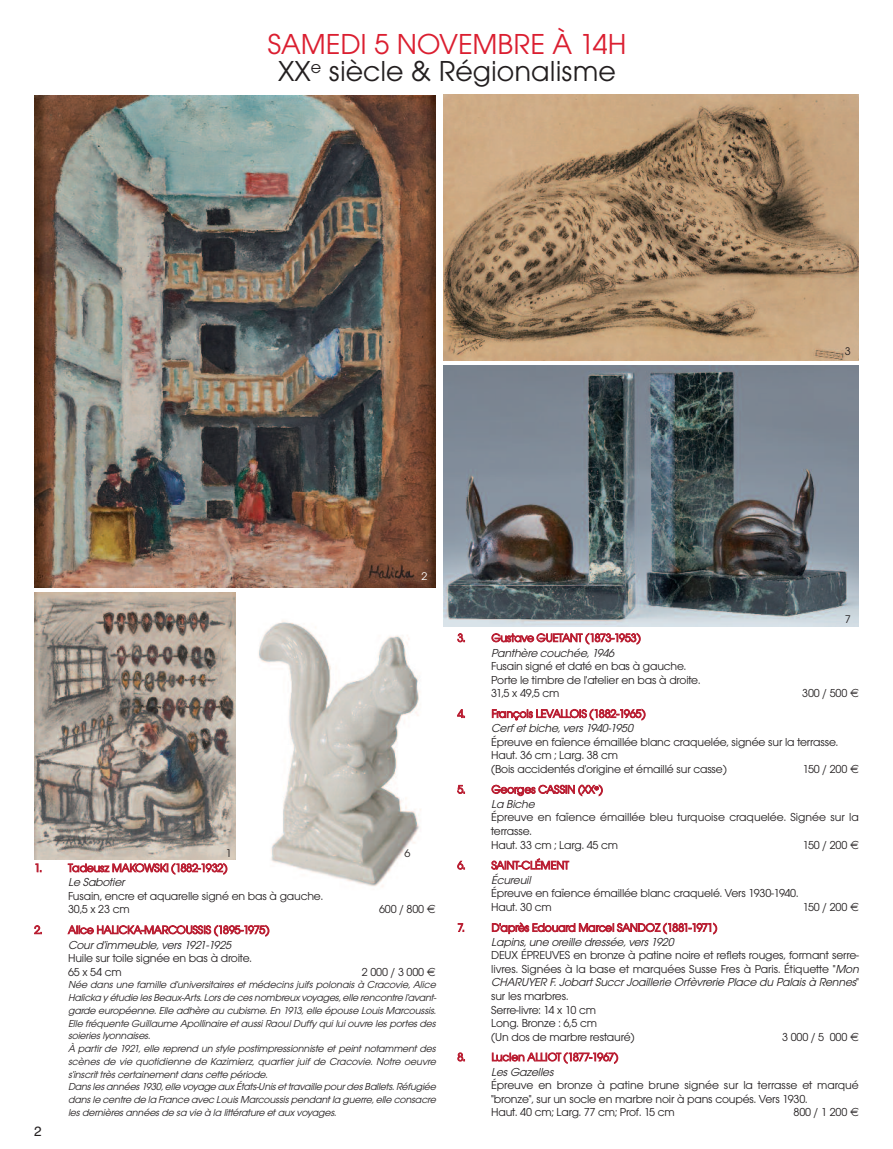
<style>
.page{position:relative;width:893px;height:1149px;background:#fff}
.page>*{position:absolute;margin:0;border:0;box-sizing:border-box;transform-origin:0 0}
.t1{font:30px/27px "Avant Garde Gothic Itc T";color:#231f20;text-align:center}
.t2{font:13.5px "Helvetica";color:#231f20}
.t3{font:12px/13.5px "Avant Garde Gothic Itc T";letter-spacing:-.015em;color:#231f20}
.t4{font:12px/14.5px "Avant Garde Gothic Itc T";letter-spacing:-.025em;color:#ba1f33}
.t5{font:italic 12px "Avant Garde Gothic Itc T";letter-spacing:-.025em;color:#231f20}
.t6{font:11.55px "Avant Garde Gothic Itc T";color:#231f20;scale:1.04 1}
.t7{font:11.55px "Avant Garde Gothic Itc T";color:#fff;scale:1.04 1}
.t8{font:italic 10.5px/12.8px "Avant Garde Gothic Itc T";letter-spacing:-.015em;color:#231f20}
.s1{color:#db1e30}
.s2{font-style:italic;color:#231f20}
.s3{font-style:italic}
</style>
<div class="page">
<img style="left:258px;top:600px;width:192px;height:287px">
<img style="left:34px;top:95px;width:402px;height:492px">
<img style="left:34px;top:592px;width:202px;height:267px">
<img style="left:444px;top:94px;width:415px;height:266px">
<img style="left:444px;top:366px;width:415px;height:260px">
<h1 class="t1" style="left:268px;top:30px;width:360px"><span class="s1">SAMEDI 5 NOVEMBRE À 14H<br></span>XX<sup>e</sup> siècle &amp; Régionalisme</h1>
<p class="t7" style="left:422px;top:569px;width:7px">2</p>
<p class="t4" style="left:457px;top:630px;width:185px">3. Gustave GUETANT (1873-1953)</p>
<p class="t5" style="left:491px;top:645px;width:126px">Panthère couchée, 1946</p>
<p class="t3" style="left:491px;top:659px;width:211px">Fusain signé et daté en bas à gauche.<br>Porte le timbre de l'atelier en bas à droite.<br>31,5 x 49,5 cm</p>
<p class="t6" style="left:845px;top:344px;width:7px">3</p>
<p class="t6" style="left:845px;top:611px;width:7px">7</p>
<p class="t3" style="left:802px;top:686px;width:47px">300 / 500</p>
<p class="t6" style="left:226px;top:845px;width:7px">1</p>
<p class="t6" style="left:405px;top:845px;width:7px">6</p>
<p class="t4" style="left:34px;top:860px;width:195px">1. Tadeusz MAKOWSKI (1882-1932)</p>
<p class="t5" style="left:68px;top:874px;width:60px">Le Sabotier</p>
<p class="t3" style="left:68px;top:888px;width:257px">Fusain, encre et aquarelle signé en bas à gauche.<br>30,5 x 23 cm</p>
<p class="t3" style="left:379px;top:902px;width:47px">600 / 800</p>
<p class="t4" style="left:34px;top:922px;width:237px">2. Alice HALICKA-MARCOUSSIS (1895-1975)</p>
<p class="t5" style="left:68px;top:937px;width:166px">Cour d'immeuble, vers 1921-1925</p>
<p class="t3" style="left:68px;top:950px;width:185px">Huile sur toile signée en bas à droite.<br>65 x54 cm</p>
<p class="t3" style="left:362px;top:964px;width:64px">2 000 / 3 000</p>
<p class="t8" style="left:68px;top:977px;width:371px">Née dans une famille d'universitaires et médecins juifs polonais à Cracovie, Alice Halicka y étudie les Beaux-Arts. Lors de ces nombreux voyages, elle rencontre l'avant&shy;garde européenne. Elle adhère au cubisme. En 1913, elle épouse Louis Marcoussis.<br>Elle fréquente Guillaume Apollinaire et aussi Raoul Duffy qui lui ouvre les portes des soieries lyonnaises.<br>À partir de 1921, elle reprend un style postimpressionniste et peint notamment des scènes de vie quotidienne de Kazimierz, quartier juif de Cracovie. Notre oeuvre s'inscrit très certainement dans cette période.<br>Dans les années 1930, elle voyage aux États-Unis et travaille pour des Ballets. Réfugiée dans le centre de la France avec Louis Marcoussis pendant la guerre, elle consacre les dernières années de sa vie à la littérature et aux voyages.</p>
<p class="t2" style="left:34px;top:1122px;width:9px">2</p>
<p class="t4" style="left:457px;top:706px;width:190px">4. François LEVALLOIS (1882-1965)</p>
<p class="t5" style="left:491px;top:720px;width:145px">Cerf et biche, vers 1940-1950</p>
<p class="t3" style="left:491px;top:734px;width:349px">Épreuve en faïence émaillée blanc craquelée, signée sur la terrasse.<br>Haut. 36 cm ; Larg. 38 cm<br>(Bois accidentés d'origine et émaillé sur casse)</p>
<p class="t3" style="left:803px;top:761px;width:46px">150 / 200</p>
<p class="t4" style="left:491px;top:781px;width:113px;text-indent:-34px">5. Georges CASSIN (XX<sup>e</sup>)<br><span class="s2">La Biche</span></p>
<p class="t3" style="left:491px;top:810px;width:369px">Épreuve en faïence émaillée bleu turquoise craquelée. Signée sur la terrasse.<br>Haut. 33 cm ; Larg. 45 cm</p>
<p class="t3" style="left:803px;top:837px;width:46px">150 / 200</p>
<p class="t4" style="left:457px;top:857px;width:113px">6. SAINT-CLÉMENT</p>
<p class="t5" style="left:491px;top:872px;width:43px">Écureuil</p>
<p class="t3" style="left:491px;top:886px;width:309px">Épreuve en faïence émaillée blanc craquelé. Vers 1930-1940.<br>Haut. 30 cm</p>
<p class="t3" style="left:803px;top:899px;width:46px">150 / 200</p>
<p class="t4" style="left:457px;top:919px;width:261px">7. D'après Edouard Marcel SANDOZ (1881-1971)</p>
<p class="t5" style="left:491px;top:934px;width:186px">Lapins, une oreille dressée, vers 1920</p>
<p class="t3" style="left:491px;top:948px;width:371px">DEUX ÉPREUVES en bronze à patine noire et reflets rouges, formant serre&shy;livres. Signées à la base et marquées Susse Fres à Paris. Étiquette "<span class="s3">Mon CHARUYER F. Jobart Succr Joaillerie Orfèvrerie Place du Palais à Rennes</span>" sur les marbres.<br>Serre-livre: 14 x 10 cm<br>Long. Bronze : 6,5 cm<br>(Un dos de marbre restauré)</p>
<p class="t3" style="left:782px;top:1029px;width:67px">3 000 / 5 000</p>
<p class="t4" style="left:457px;top:1049px;width:162px">8. Lucien ALLIOT (1877-1967)</p>
<p class="t5" style="left:491px;top:1064px;width:66px">Les Gazelles</p>
<p class="t3" style="left:491px;top:1077px;width:369px">Épreuve en bronze à patine brune signée sur la terrasse et marqué "bronze", sur un socle en marbre noir à pans coupés. Vers 1930.<br>Haut. 40 cm; Larg. 77 cm; Prof. 15 cm</p>
<p class="t3" style="left:794px;top:1104px;width:55px">800 / 1 200</p>
</div>
